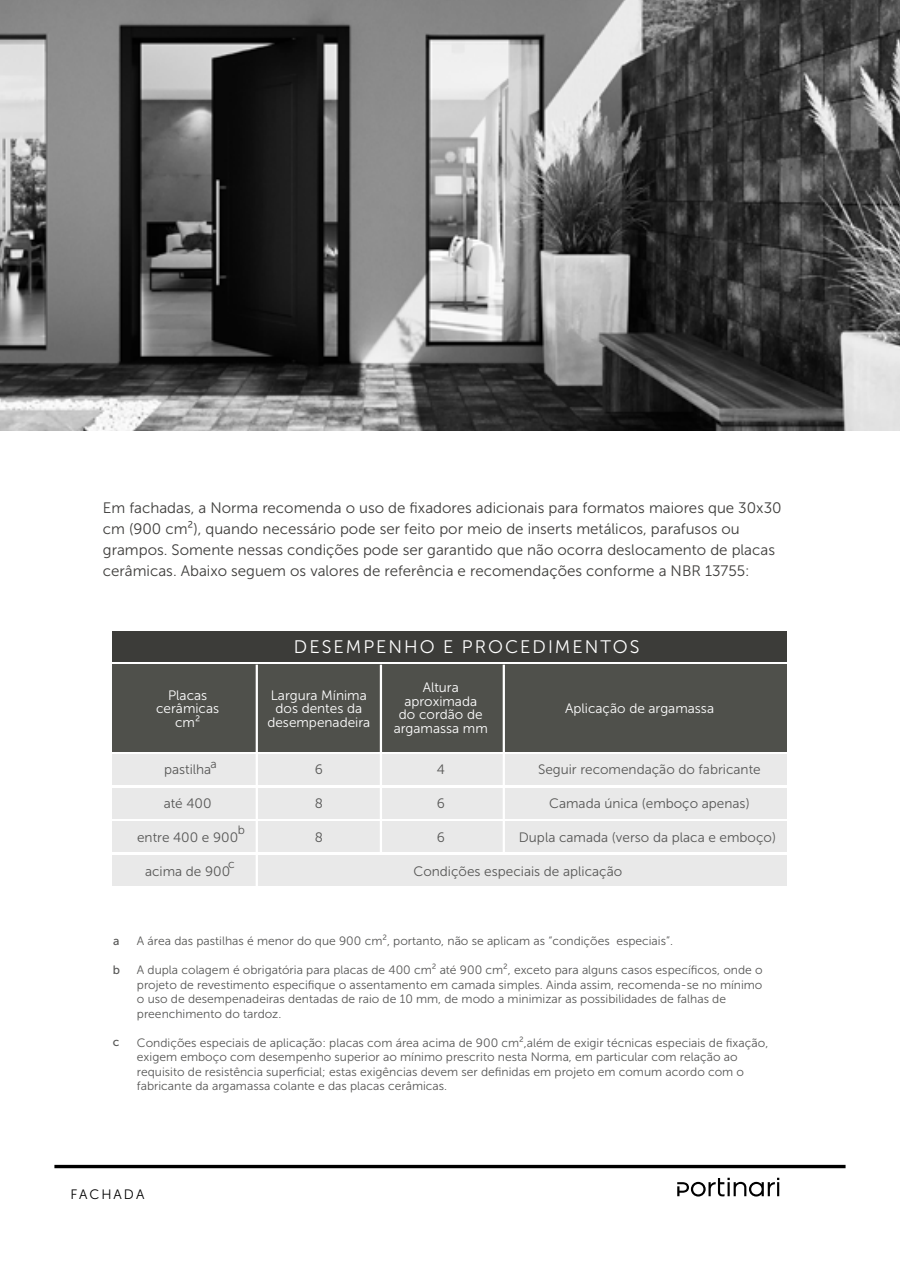
<style>
.page{position:relative;width:900px;height:1273px;background:#fff}
.page>*{position:absolute;margin:0;border:0;box-sizing:border-box;transform-origin:0 0}
.t1{font:18.22px "Museo Sans 300";letter-spacing:.11em;color:#fff}
.t2{font:15.08px/21.2px "Museo Sans 300";color:#3e3d3b}
.t3{font:13.5px "Museo Sans 300";color:#575756}
.t4{font:13.5px/13.5px "Museo Sans 300";color:#fff;text-align:center}
.t5{font:13.5px "Museo Sans 300";letter-spacing:.145em;color:#000}
.t6{font:12.15px/14.6px "Museo Sans 300";color:#575756}
.t7{font:12.15px "Museo Sans 500";color:#575756}
</style>
<div class="page">
<hr style="left:54px;top:1165px;width:792px;height:3px;background:#000">
<div style="left:113px;top:631px;width:674px;height:31px;background:#3c3c39"></div>
<div style="left:113px;top:665px;width:674px;height:87px;background:#4f504b"></div>
<div style="left:113px;top:754px;width:674px;height:31px;background:#e9e9e9"></div>
<div style="left:113px;top:788px;width:674px;height:30px;background:#e9e9e9"></div>
<div style="left:113px;top:822px;width:674px;height:30px;background:#e9e9e9"></div>
<div style="left:113px;top:855px;width:674px;height:31px;background:#e9e9e9"></div>
<hr style="left:256px;top:665px;width:2px;height:221px;background:#fff">
<hr style="left:380px;top:665px;width:2px;height:187px;background:#fff">
<hr style="left:503px;top:665px;width:2px;height:187px;background:#fff">
<img style="left:0;top:0;width:900px;height:431px">
<svg style="left:677px;top:1178px;width:102px;height:19px"></svg>
<p class="t2" style="left:103px;top:497px;width:680px">Em fachadas, a Norma recomenda o uso de fixadores adicionais para formatos maiores que 30x30 cm (900 cm²), quando necessário pode ser feito por meio de inserts metálicos, parafusos ou grampos. Somente nessas condições pode ser garantido que não ocorra deslocamento de placas cerâmicas. Abaixo seguem os valores de referência e recomendações conforme a NBR 13755:</p>
<p class="t4" style="left:156px;top:688px;width:65px">Placas cerâmicas cm²</p>
<p class="t3" style="left:164px;top:762px;width:49px">pastilha</p>
<p class="t3" style="left:164px;top:796px;width:49px">até 400</p>
<p class="t3" style="left:137px;top:830px;width:103px">entre 400 e 900</p>
<p class="t3" style="left:145px;top:864px;width:87px">acima de 900</p>
<p class="t6" style="left:211px;top:757px;width:8px">a</p>
<p class="t6" style="left:238px;top:823px;width:9px">b</p>
<p class="t6" style="left:228px;top:857px;width:8px">c</p>
<h1 class="t1" style="left:294px;top:637px;width:347px">DESEMPENHO E PROCEDIMENTOS</h1>
<p class="t4" style="left:267px;top:688px;width:104px">Largura Mínima dos dentes da desempenadeira</p>
<p class="t4" style="left:394px;top:681px;width:96px">Altura aproximada<br>do cordão de argamassa mm</p>
<p class="t4" style="left:565px;top:702px;width:150px">Aplicação de argamassa</p>
<p class="t3" style="left:315px;top:762px;width:10px">6</p>
<p class="t3" style="left:315px;top:796px;width:10px">8</p>
<p class="t3" style="left:315px;top:830px;width:10px">8</p>
<p class="t3" style="left:538px;top:762px;width:224px">Seguir recomendação do fabricante</p>
<p class="t3" style="left:549px;top:796px;width:202px">Camada única (emboço apenas)</p>
<p class="t3" style="left:519px;top:830px;width:259px">Dupla camada (verso da placa e emboço)</p>
<p class="t3" style="left:414px;top:864px;width:210px">Condições especiais de aplicação</p>
<p class="t3" style="left:437px;top:762px;width:10px">4</p>
<p class="t3" style="left:437px;top:796px;width:10px">6</p>
<p class="t3" style="left:437px;top:830px;width:10px">6</p>
<p class="t7" style="left:113px;top:934px;width:8px">a</p>
<p class="t7" style="left:113px;top:963px;width:9px">b</p>
<p class="t7" style="left:113px;top:1035px;width:8px">c</p>
<p class="t6" style="left:137px;top:934px;width:538px">A área das pastilhas é menor do que 900 cm², portanto, não se aplicam as “condições especiais”.</p>
<p class="t6" style="left:137px;top:963px;width:627px">A dupla colagem é obrigatória para placas de 400 cm² até 900 cm², exceto para alguns casos específicos, onde o projeto de revestimento especifique o assentamento em camada simples. Ainda assim, recomenda-se no mínimo o uso de desempenadeiras dentadas de raio de 10 mm, de modo a minimizar as possibilidades de falhas de preenchimento do tardoz.</p>
<p class="t6" style="left:137px;top:1035px;width:633px">Condições especiais de aplicação: placas com área acima de 900 cm²,além de exigir técnicas especiais de fixação, exigem emboço com desempenho superior ao mínimo prescrito nesta Norma, em particular com relação ao requisito de resistência superficial; estas exigências devem ser definidas em projeto em comum acordo com o fabricante da argamassa colante e das placas cerâmicas.</p>
<p class="t5" style="left:70px;top:1187px;width:76px">FACHADA</p>
</div>
